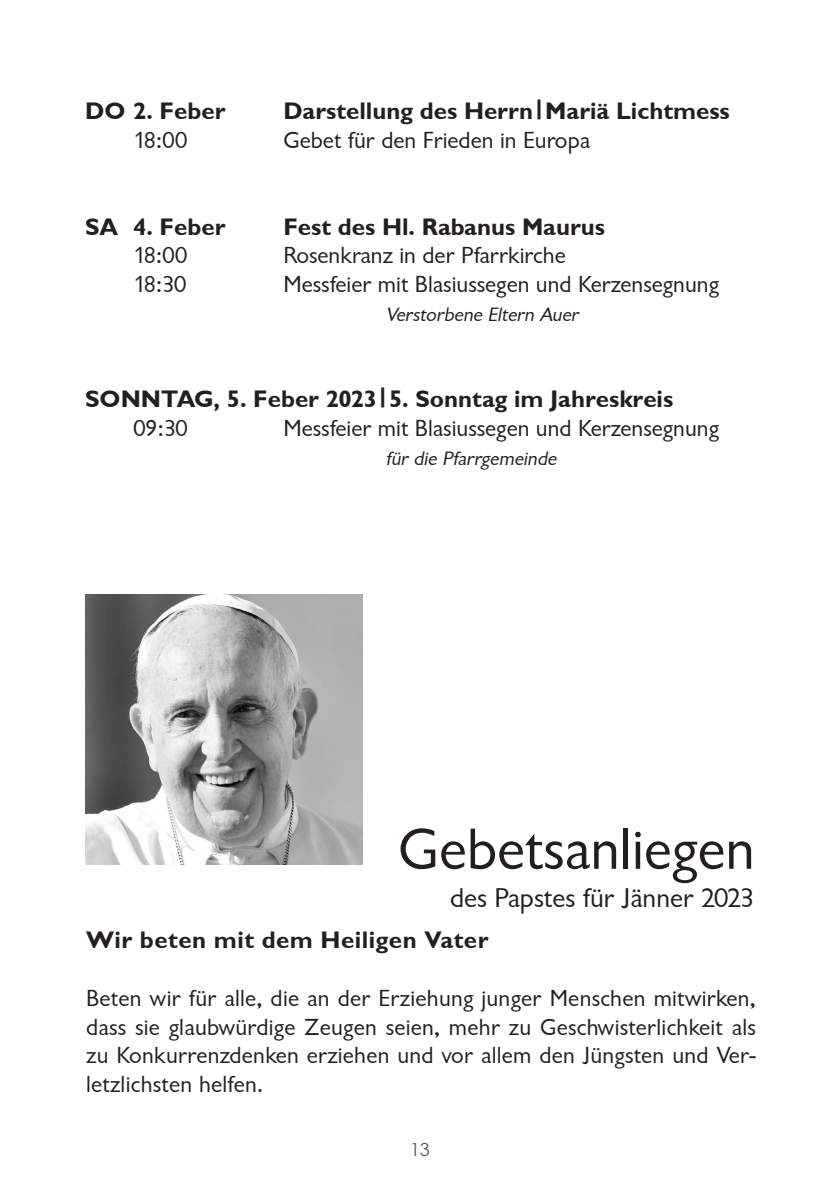
<style>
.page{position:relative;width:840px;height:1191px;background:#fff}
.page>*{position:absolute;margin:0;border:0;box-sizing:border-box;transform-origin:0 0}
.t1{font:60px "Garrison Sans";color:#231f20}
.t2{font:28px "Garrison Sans";color:#231f20}
.t3{font:24px/28.8px "Garrison Sans";color:#231f20;text-align:justify}
.t4{font:24px "Garrison Sans BOLD";color:#231f20}
.t5{font:24px "Garrison Sans BOLD";letter-spacing:.02em;color:#231f20}
.t6{font:italic 20px "Garrison Sans";color:#231f20}
.t7{font:18px "Century Gothic";color:#57585a}
</style>
<div class="page">
<img style="left:86px;top:594px;width:276px;height:271px">
<p class="t4" style="left:85px;top:98px;width:142px">DO 2. Feber</p>
<p class="t4" style="left:283px;top:98px;width:448px">Darstellung des Herrn|Mariä Lichtmess</p>
<p class="t3" style="left:133px;top:126px;width:56px">18:00</p>
<p class="t3" style="left:283px;top:126px;width:308px">Gebet für den Frieden in Europa</p>
<p class="t4" style="left:85px;top:213px;width:142px">SA 4. Feber</p>
<p class="t4" style="left:283px;top:213px;width:323px">Fest des Hl. Rabanus Maurus</p>
<p class="t3" style="left:133px;top:241px;width:56px">18:00</p>
<p class="t3" style="left:283px;top:241px;width:284px">Rosenkranz in der Pfarrkirche</p>
<p class="t3" style="left:133px;top:270px;width:55px">18:30</p>
<p class="t3" style="left:283px;top:270px;width:437px">Messfeier mit Blasiussegen und Kerzensegnung</p>
<p class="t6" style="left:385px;top:303px;width:198px">Verstorbene Eltern Auer</p>
<p class="t4" style="left:85px;top:386px;width:589px">SONNTAG, 5. Feber 2023|5. Sonntag im Jahreskreis</p>
<p class="t3" style="left:133px;top:414px;width:56px">09:30</p>
<p class="t3" style="left:283px;top:414px;width:437px">Messfeier mit Blasiussegen und Kerzensegnung</p>
<p class="t6" style="left:385px;top:447px;width:176px">für die Pfarrgemeinde</p>
<p class="t1" style="left:398px;top:816px;width:358px">Gebetsanliegen</p>
<p class="t2" style="left:450px;top:882px;width:306px">des Papstes für Jänner 2023</p>
<p class="t5" style="left:86px;top:926px;width:403px">Wir beten mit dem Heiligen Vater</p>
<p class="t3" style="left:86px;top:984px;width:671px">Beten wir für alle, die an der Erziehung junger Menschen mitwirken, dass sie glaubwürdige Zeugen seien, mehr zu Geschwisterlichkeit als zu Konkurrenzdenken erziehen und vor allem den Jüngsten und Ver&shy;letzlichsten helfen.</p>
<p class="t7" style="left:410px;top:1137px;width:10px">13</p>
</div>
